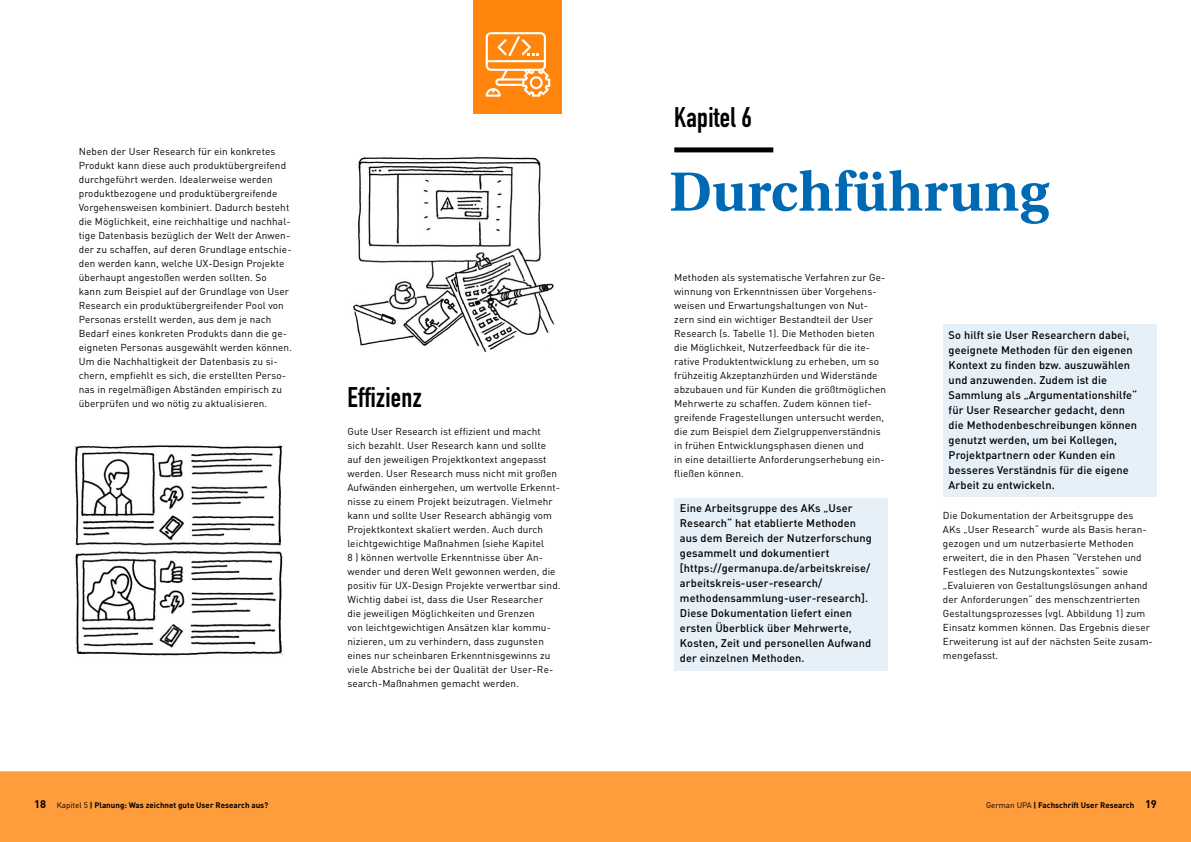
<style>
.page{position:relative;width:1191px;height:842px;background:#fff}
.page>*{position:absolute;margin:0;border:0;box-sizing:border-box;transform-origin:0 0}
.Headline_Kapitelanfa{font:700 55px "Heuristica";letter-spacing:.01em;color:#0069b4}
.Headline_2{font:700 28px "DIN Condensed";letter-spacing:.01em;color:#000}
.Zitatbox{font:500 11px/15px "DIN Pro";letter-spacing:.01em;color:#000}
.t1{font:700 11px "DIN Pro";color:#000}
.Fließtext{font:10px/14px "DIN Pro";letter-spacing:.01em;color:#000}
.t2{font:700 8px "DIN Pro";color:#000}
.s1{font-weight:400}
.s2{font-size:11px}
</style>
<div class="page">
<div style="left:0;top:771px;width:1191px;height:71px;background:#ff9d3d"></div>
<div style="left:473px;top:0;width:88px;height:113px;background:#ff850d"></div>
<div style="left:674px;top:147px;width:99px;height:5px;background:#000"></div>
<div style="left:674px;top:498px;width:214px;height:172px;background:#e6f0f8"></div>
<div style="left:943px;top:325px;width:214px;height:172px;background:#e6f0f8"></div>
<img style="left:353px;top:157px;width:201px;height:195px">
<img style="left:74px;top:445px;width:209px;height:214px">
<svg style="left:486px;top:32px;width:64px;height:65px"></svg>
<p class="Fließtext" style="left:79px;top:144px;width:215px">Neben der User Research für ein konkretes Produkt kann diese auch produktübergreifend durchgeführt werden. Idealerweise werden produktbezogene und produktübergreifende Vorgehensweisen kombiniert. Dadurch besteht die Möglichkeit, eine reichhaltige und nachhal&shy;tige Datenbasis bezüglich der Welt der Anwen&shy;der zu schaffen, auf deren Grundlage entschie&shy;den werden kann, welche UX-Design Projekte überhaupt angestoßen werden sollten. So<br>kann zum Beispiel auf der Grundlage von User Research ein produktübergreifender Pool von Personas erstellt werden, aus dem je nach Bedarf eines konkreten Produkts dann die ge&shy;eigneten Personas ausgewählt werden können.<br>Um die Nachhaltigkeit der Datenbasis zu si&shy;chern, empfiehlt es sich, die erstellten Perso&shy;nas in regelmäßigen Abständen empirisch zu überprüfen und wo nötig zu aktualisieren.</p>
<h2 class="Headline_2" style="left:347px;top:379px;width:76px">Effizienz</h2>
<p class="Fließtext" style="left:347px;top:424px;width:215px">Gute User Research ist effizient und macht sich bezahlt. User Research kann und sollte auf den jeweiligen Projektkontext angepasst werden. User Research muss nicht mit großen Aufwänden einhergehen, um wertvolle Erkennt&shy;nisse zu einem Projekt beizutragen. Vielmehr kann und sollte User Research abhängig vom Projektkontext skaliert werden. Auch durch leichtgewichtige Maßnahmen (siehe Kapitel<br>8 ) können wertvolle Erkenntnisse über An&shy;wender und deren Welt gewonnen werden, die positiv für UX-Design Projekte verwertbar sind.<br>Wichtig dabei ist, dass die User Researcher<br>die jeweiligen Möglichkeiten und Grenzen<br>von leichtgewichtigen Ansätzen klar kommu&shy;nizieren, um zu verhindern, dass zugunsten eines nur scheinbaren Erkenntnisgewinns zu viele Abstriche bei der Qualität der User-Re&shy;search-Maßnahmen gemacht werden.</p>
<h2 class="Headline_2" style="left:674px;top:99px;width:79px">Kapitel 6</h2>
<h1 class="Headline_Kapitelanfa" style="left:669px;top:148px;width:381px">Durchführung</h1>
<p class="Fließtext" style="left:674px;top:270px;width:213px">Methoden als systematische Verfahren zur Ge&shy;winnung von Erkenntnissen über Vorgehens&shy;weisen und Erwartungshaltungen von Nut&shy;zern sind ein wichtiger Bestandteil der User Research (s. Tabelle 1). Die Methoden bieten die Möglichkeit, Nutzerfeedback für die ite&shy;rative Produktentwicklung zu erheben, um so frühzeitig Akzeptanzhürden und Widerstände abzubauen und für Kunden die größtmöglichen Mehrwerte zu schaffen. Zudem können tief&shy;greifende Fragestellungen untersucht werden, die zum Beispiel dem Zielgruppenverständnis in frühen Entwicklungsphasen dienen und<br>in eine detaillierte Anforderungserhebung ein&shy;fließen können.</p>
<p class="Zitatbox" style="left:680px;top:500px;width:193px">Eine Arbeitsgruppe des AKs „User Research“ hat etablierte Methoden aus dem Bereich der Nutzerforschung gesammelt und dokumentiert [https://germanupa.de/arbeitskreise/ arbeitskreis-user-research/ methodensammlung-user-research].<br>Diese Dokumentation liefert einen ersten Überblick über Mehrwerte, Kosten, Zeit und personellen Aufwand der einzelnen Methoden.</p>
<p class="Zitatbox" style="left:948px;top:327px;width:190px">So hilft sie User Researchern dabei, geeignete Methoden für den eigenen Kontext zu finden bzw. auszuwählen und anzuwenden. Zudem ist die Sammlung als „Argumentationshilfe“ für User Researcher gedacht, denn die Methodenbeschreibungen können genutzt werden, um bei Kollegen, Projektpartnern oder Kunden ein besseres Verständnis für die eigene Arbeit zu entwickeln.</p>
<p class="Fließtext" style="left:943px;top:508px;width:211px">Die Dokumentation der Arbeitsgruppe des AKs „User Research“ wurde als Basis heran&shy;gezogen und um nutzerbasierte Methoden erweitert, die in den Phasen “Verstehen und Festlegen des Nutzungskontextes“ sowie „Evaluieren von Gestaltungslösungen anhand der Anforderungen“ des menschzentrierten Gestaltungsprozesses (vgl. Abbildung 1) zum Einsatz kommen können. Das Ergebnis dieser Erweiterung ist auf der nächsten Seite zusam&shy;mengefasst.</p>
<p class="t1" style="left:34px;top:796px;width:13px">18</p>
<p class="t2" style="left:986px;top:799px;width:172px"><span class="s1">German UPA</span> | Fachschrift User Research <span class="s2">19</span></p>
<p class="t2" style="left:57px;top:799px;width:213px"><span class="s1">Kapitel 5</span> | Planung: Was zeichnet gute User Research aus?</p>
</div>
